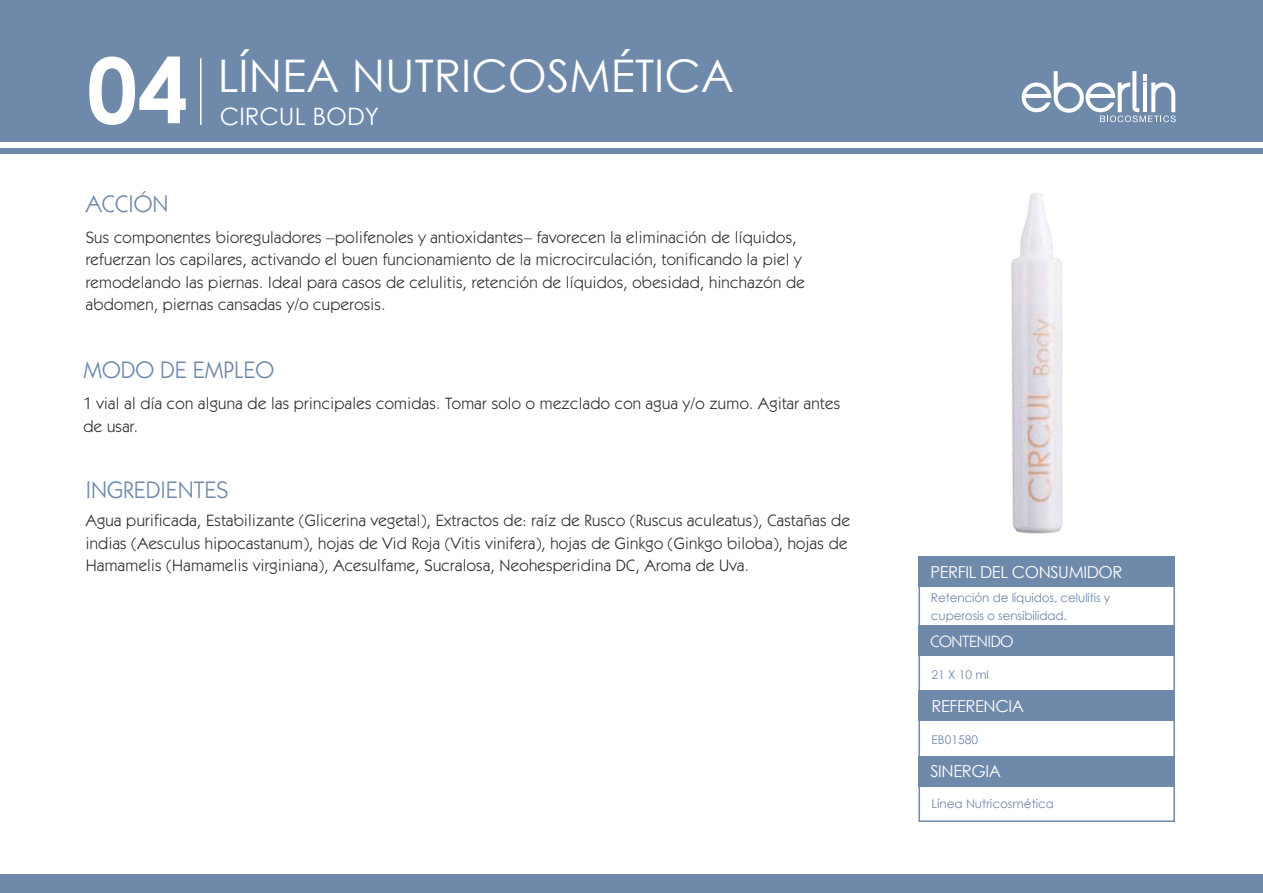
<style>
.page{position:relative;width:1263px;height:893px;background:#fff}
.page>*{position:absolute;margin:0;border:0;box-sizing:border-box;transform-origin:0 0}
.t1{font:700 90.6px "Century Gothic";color:#fff}
.t2{font:45px "Century Gothic";color:#fff}
.t3{font:24px "ITC Kabel Std";color:#6e89aa}
.t4{font:24px "Century Gothic";color:#fff}
.t5{font:16.5px/22.5px "Itc Kabel";letter-spacing:.02em;color:#2d2e2b}
.t6{font:16.5px/22.5px "ITC Kabel Std";letter-spacing:.02em;color:#2c2c2a}
.t7{font:16.5px/22.5px "Itc Kabel";letter-spacing:.02em;color:#2c2c2a}
.t8{font:16.5px "Century Gothic";letter-spacing:-.025em;color:#fff}
.t9{font:16.5px "Itc Kabel";letter-spacing:-.025em;color:#fff}
.t10{font:12px/18px "Century Gothic";letter-spacing:-.01em;color:#6e89aa}
.t11{font:12px "Century Gothic";color:#6f89aa}
</style>
<div class="page">
<div style="left:0;top:0;width:1263px;height:142px;background:#6f89aa"></div>
<div style="left:0;top:874px;width:1263px;height:19px;background:#6f89aa"></div>
<div style="left:918px;top:556px;width:257px;height:266px;border:2px solid #6e89aa"></div>
<div style="left:918px;top:625px;width:257px;height:31px;background:#6f89aa"></div>
<div style="left:918px;top:556px;width:257px;height:31px;background:#6f89aa"></div>
<div style="left:918px;top:691px;width:257px;height:30px;background:#6f89aa"></div>
<div style="left:918px;top:756px;width:257px;height:31px;background:#6f89aa"></div>
<div style="left:0;top:148px;width:1263px;height:5px;background:#6f89aa"></div>
<svg style="left:1022px;top:71px;width:154px;height:51px"></svg>
<img style="left:1011px;top:193px;width:52px;height:341px">
<hr style="left:200px;top:58px;width:2px;height:67px;background:#fff">
<h1 class="t1" style="left:87px;top:39px;width:103px">04</h1>
<h3 class="t3" style="left:86px;top:191px;width:84px">ACCIÓN</h3>
<h2 class="t2" style="left:218px;top:57px;width:518px">LÍNEA NUTRICOSMÉTICA</h2>
<h3 class="t4" style="left:220px;top:107px;width:161px">CIRCUL BODY</h3>
<p class="t5" style="left:86px;top:227px;width:721px">Sus componentes bioreguladores –polifenoles y antioxidantes– favorecen la eliminación de líquidos, refuerzan los capilares, activando el buen funcionamiento de la microcirculación, tonificando la piel y remodelando las piernas. Ideal para casos de celulitis, retención de líquidos, obesidad, hinchazón de abdomen, piernas cansadas y/o cuperosis.</p>
<h3 class="t3" style="left:84px;top:357px;width:192px">MODO DE EMPLEO</h3>
<p class="t7" style="left:84px;top:393px;width:758px">1 vial al día con alguna de las principales comidas. Tomar solo o mezclado con agua y/o zumo. Agitar antes de usar.</p>
<h3 class="t3" style="left:86px;top:478px;width:144px">INGREDIENTES</h3>
<p class="t6" style="left:86px;top:509px;width:766px">Agua purificada, Estabilizante (Glicerina vegetal), Extractos de: raíz de Rusco (Ruscus aculeatus), Castañas de indias (Aesculus hipocastanum), hojas de Vid Roja (Vitis vinifera), hojas de Ginkgo (Ginkgo biloba), hojas de<br>Hamamelis (Hamamelis virginiana), Acesulfame, Sucralosa, Neohesperidina DC, Aroma de Uva.</p>
<p class="t8" style="left:930px;top:565px;width:194px">PERFIL DEL CONSUMIDOR</p>
<p class="t10" style="left:931px;top:589px;width:181px">Retención de líquidos, celulitis y cuperosis o sensibilidad.</p>
<p class="t9" style="left:930px;top:635px;width:84px">CONTENIDO</p>
<p class="t11" style="left:931px;top:669px;width:59px">21 X 10 ml</p>
<p class="t8" style="left:931px;top:699px;width:94px">REFERENCIA</p>
<p class="t11" style="left:931px;top:734px;width:48px">EB01580</p>
<p class="t8" style="left:930px;top:764px;width:72px">SINERGIA</p>
<p class="t11" style="left:931px;top:798px;width:124px">Línea Nutricosmética</p>
</div>
